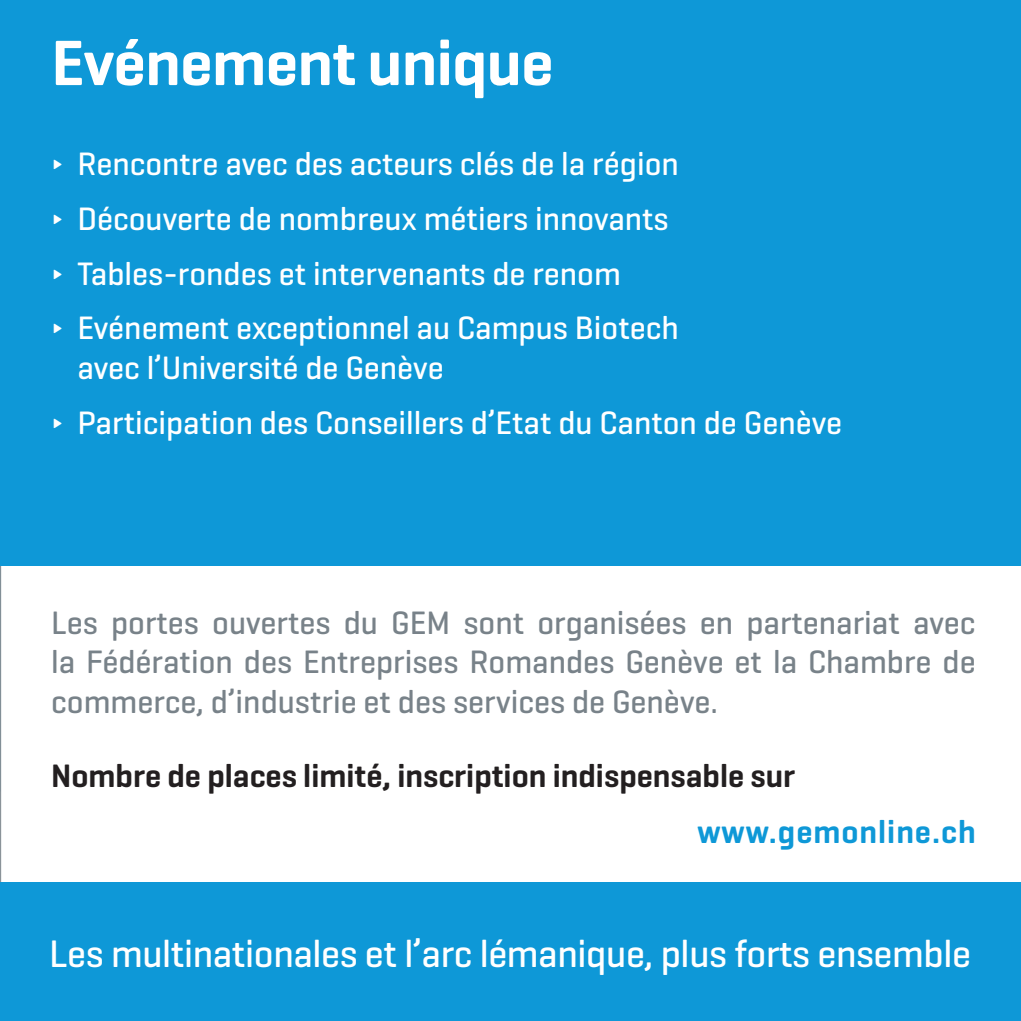
<style>
.page{position:relative;width:1021px;height:1021px;background:#fff}
.page>*{position:absolute;margin:0;border:0;box-sizing:border-box;transform-origin:0 0}
.t1{font:600 65.1px "Geogrotesque";letter-spacing:-.01em;color:#fff}
.t2{font:500 39px "Geogrotesque";letter-spacing:-.01em;color:#fff}
.t3{font:500 33px/54.6px "Geogrotesque";color:#fff}
.t4{font:500 33px/39.6px "Geogrotesque";color:#788289;text-align:justify}
.t5{font:600 33px "Geogrotesque";color:#231f20}
.t6{font:600 33px "Geogrotesque";letter-spacing:.03em;color:#0e98d7}
</style>
<div class="page">
<div style="left:1px;top:882px;width:1019px;height:138px;background:#0e98d7"></div>
<div style="left:0;top:0;width:1020px;height:566px;background:#0e98d7"></div>
<hr style="left:1020px;top:0;width:1px;height:1020px;background:#cdcfd1">
<h1 class="t1" style="left:51px;top:22px;width:504px">Evénement unique</h1>
<p class="t3" style="left:51px;top:136px;width:629px">∂ Rencontre avec des acteurs clés de la région ∂ Découverte de nombreux métiers innovants ∂ Tables-rondes et intervenants de renom<br>∂ Evénement exceptionnel au Campus Biotech</p>
<p class="t3" style="left:51px;top:340px;width:792px;text-indent:26px">avec l’Université de Genève<br>∂ Participation des Conseillers d’Etat du Canton de Genève</p>
<p class="t4" style="left:51px;top:602px;width:925px">Les portes ouvertes du GEM sont organisées en partenariat avec la Fédération des Entreprises Romandes Genève et la Chambre de commerce, d’industrie et des services de Genève.</p>
<p class="t5" style="left:51px;top:755px;width:745px">Nombre de places limité, inscription indispensable sur</p>
<p class="t6" style="left:697px;top:811px;width:280px">www.gemonline.ch</p>
<p class="t2" style="left:49px;top:929px;width:923px">Les multinationales et l’arc lémanique, plus forts ensemble</p>
</div>
